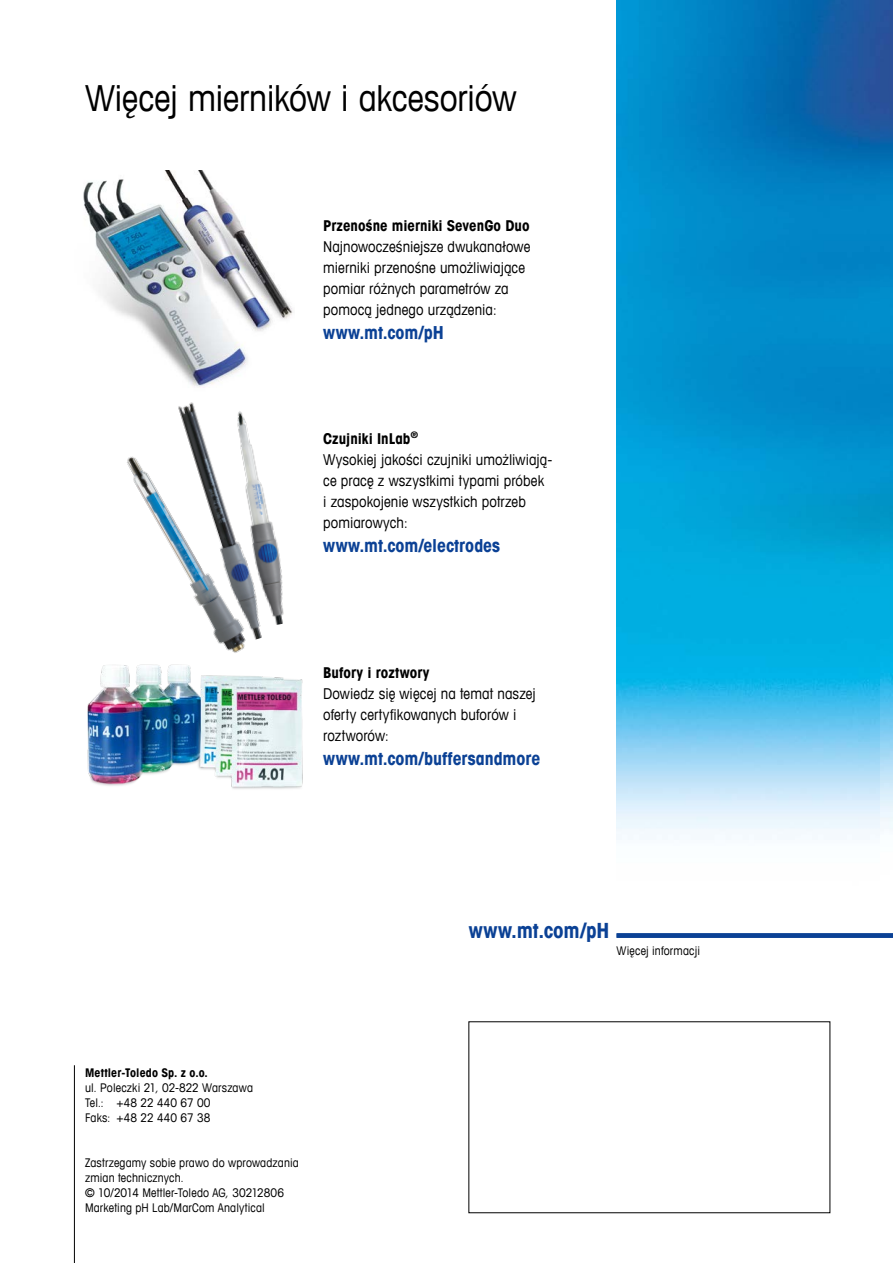
<style>
.page{position:relative;width:893px;height:1263px;background:#fff}
.page>*{position:absolute;margin:0;border:0;box-sizing:border-box;transform-origin:0 0}
.t1{font:condensed 36px "Avant Garde Com";letter-spacing:-.01em;color:#000}
.t2{font:700 condensed 21px "Avant Garde Com";letter-spacing:.005em;color:#0b4195}
.t3{font:700 condensed 18px "Avant Garde Com";color:#0b4195}
.t4{font:condensed 15px/21px "Avant Garde Com";letter-spacing:.005em;color:#000}
.t5{font:700 condensed 15px "Avant Garde Com";letter-spacing:.005em;color:#000}
.t6{font:condensed 12px/15px "Avant Garde Com";letter-spacing:.01em;color:#000}
.t7{font:700 condensed 12px "Avant Garde Com";letter-spacing:.01em;color:#000}
.s1{font-weight:700}
</style>
<div class="page">
<img style="left:617px;top:0;width:263px;height:840px">
<img style="left:880px;top:0;width:13px;height:830px">
<div style="left:617px;top:933px;width:276px;height:5px;background:#0b4195"></div>
<img style="left:83px;top:171px;width:210px;height:186px">
<img style="left:87px;top:668px;width:216px;height:121px">
<hr style="left:74px;top:1065px;width:1px;height:198px;background:#000">
<img style="left:102px;top:456px;width:142px;height:212px">
<img style="left:148px;top:357px;width:136px;height:290px">
<h1 class="t1" style="left:85px;top:76px;width:433px">Więcej mierników i akcesoriów</h1>
<p class="t5" style="left:323px;top:216px;width:208px">Przenośne mierniki SevenGo Duo</p>
<p class="t4" style="left:323px;top:236px;width:209px">Najnowocześniejsze dwukanałowe mierniki przenośne umożliwiające pomiar różnych parametrów za pomocą jednego urządzenia:</p>
<p class="t3" style="left:323px;top:321px;width:122px">www.mt.com/pH</p>
<p class="t4" style="left:323px;top:428px;width:231px"><span class="s1">Czujniki InLab</span><sup>®<br></sup>Wysokiej jakości czujniki umożliwiają&shy;ce pracę z wszystkimi typami próbek<br>i zaspokojenie wszystkich potrzeb pomiarowych:</p>
<p class="t3" style="left:323px;top:534px;width:179px">www.mt.com/electrodes</p>
<p class="t5" style="left:323px;top:663px;width:108px">Bufory i roztwory</p>
<p class="t4" style="left:323px;top:683px;width:214px">Dowiedz się więcej na temat naszej oferty certyfikowanych buforów i roztworów:</p>
<p class="t3" style="left:323px;top:747px;width:219px">www.mt.com/buffersandmore</p>
<p class="t7" style="left:85px;top:1065px;width:124px">Mettler-Toledo Sp. z o.o.</p>
<p class="t6" style="left:85px;top:1080px;width:169px">ul. Poleczki 21, 02-822 Warszawa<br>Tel.: +48 22 440 67 00<br>Faks: +48 22 440 67 38</p>
<p class="t6" style="left:85px;top:1155px;width:215px">Zastrzegamy sobie prawo do wprowadzania zmian technicznych.<br>© 10/2014 Mettler-Toledo AG, 30212806<br>Marketing pH Lab/MarCom Analytical</p>
<h2 class="t2" style="left:469px;top:917px;width:142px">www.mt.com/pH</h2>
<p class="t6" style="left:617px;top:943px;width:85px">Więcej informacji</p>
</div>
